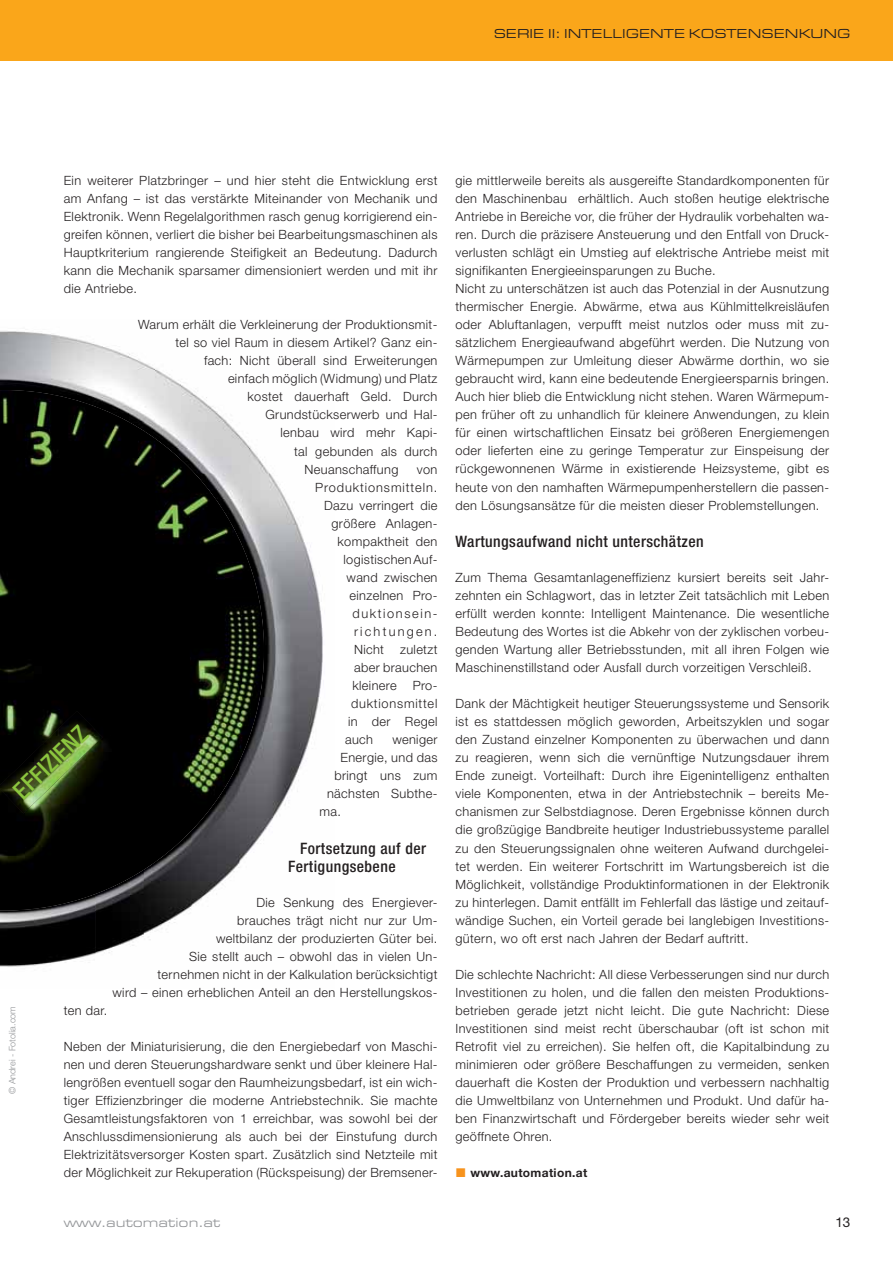
<style>
.page{position:relative;width:893px;height:1263px;background:#fff}
.page>*{position:absolute;margin:0;border:0;box-sizing:border-box;transform-origin:0 0}
.t1{font:500 condensed 24.15px "Helvetica Neue";color:#8cc63f}
.t2{font:500 condensed 15.75px/18px "Helvetica Neue";letter-spacing:.03em;color:#231f20}
.t3{font:13.5px "Eurostile Extended Roman DTC";color:#231f20}
.t4{font:13.5px "Eurostile Extended Roman DTC";color:#939598}
.t5{font:13.5px "Helvetica Neue";color:#231f20}
.t6{font:300 12.75px/18px "Helvetica Neue";letter-spacing:.03em;color:#231f20;text-align:justify}
.t7{font:300 12.75px "Helvetica Neue";letter-spacing:.075em;color:#231f20}
.t8{font:300 12.75px "Helvetica Neue";letter-spacing:.06em;color:#231f20}
.t9{font:300 12.75px "Helvetica Neue";letter-spacing:.125em;color:#231f20}
.t10{font:300 12.75px "Helvetica Neue";letter-spacing:.175em;color:#231f20}
.t11{font:700 12px "Helvetica Neue";letter-spacing:.03em;color:#231f20}
.t12{font:300 9px "Helvetica Neue";color:#939598}
</style>
<div class="page">
<div style="left:0;top:0;width:893px;height:61px;background:#faa61a"></div>
<img style="left:0;top:331px;width:189px;height:59px">
<img style="left:264px;top:474px;width:51px;height:103px">
<img style="left:264px;top:577px;width:59px;height:255px">
<img style="left:144px;top:911px;width:41px;height:29px">
<img style="left:96px;top:911px;width:48px;height:43px">
<img style="left:0;top:911px;width:96px;height:56px">
<img style="left:0;top:390px;width:264px;height:521px">
<img style="left:0;top:711px;width:102px;height:102px">
<p class="t3" style="left:494px;top:29px;width:358px">SERIE II: INTELLIGENTE KOSTENSENKUNG</p>
<p class="t6" style="left:64px;top:173px;width:375px">Ein weiterer Platzbringer – und hier steht die Entwicklung erst am Anfang – ist das verstärkte Miteinander von Mechanik und Elektronik. Wenn Regelalgorithmen rasch genug korrigierend ein&shy;greifen können, verliert die bisher bei Bearbeitungsmaschinen als Hauptkriterium rangierende Steifigkeit an Bedeutung. Dadurch kann die Mechanik sparsamer dimensioniert werden und mit ihr die Antriebe.</p>
<p class="t6" style="left:138px;top:317px;width:301px">Warum erhält die Verkleinerung der Produktionsmit-</p>
<p class="t6" style="left:175px;top:335px;width:263px">tel so viel Raum in diesem Artikel? Ganz ein-</p>
<p class="t6" style="left:204px;top:353px;width:235px">fach: Nicht überall sind Erweiterungen</p>
<p class="t6" style="left:228px;top:371px;width:211px">einfach möglich (Widmung) und Platz</p>
<p class="t6" style="left:247px;top:389px;width:191px">kostet dauerhaft Geld. Durch</p>
<p class="t6" style="left:265px;top:407px;width:173px">Grundstückserwerb und Hal-</p>
<p class="t6" style="left:280px;top:425px;width:158px">lenbau wird mehr Kapi-</p>
<p class="t6" style="left:294px;top:443px;width:145px">tal gebunden als durch</p>
<p class="t6" style="left:304px;top:461px;width:95px">Neuanschaffung</p>
<p class="t6" style="left:417px;top:461px;width:22px">von</p>
<p class="t7" style="left:315px;top:482px;width:124px">Produktionsmitteln.</p>
<p class="t6" style="left:324px;top:497px;width:115px">Dazu verringert die</p>
<p class="t6" style="left:331px;top:515px;width:107px">größere Anlagen-</p>
<p class="t6" style="left:337px;top:533px;width:101px">kompaktheit den</p>
<p class="t6" style="left:343px;top:551px;width:95px">logistischen Auf-</p>
<p class="t6" style="left:346px;top:569px;width:92px">wand zwischen</p>
<p class="t6" style="left:349px;top:588px;width:89px">einzelnen Pro-</p>
<p class="t9" style="left:352px;top:609px;width:86px">duktionsein-</p>
<p class="t10" style="left:354px;top:627px;width:85px">richtungen.</p>
<p class="t6" style="left:354px;top:642px;width:32px">Nicht</p>
<p class="t6" style="left:352px;top:642px;width:86px;text-indent:48px">zuletzt aber brauchen kleinere</p>
<p class="t6" style="left:413px;top:678px;width:26px">Pro-</p>
<p class="t8" style="left:351px;top:699px;width:88px">duktionsmittel</p>
<p class="t6" style="left:348px;top:714px;width:91px">in der Regel</p>
<p class="t6" style="left:345px;top:732px;width:29px">auch</p>
<p class="t6" style="left:392px;top:732px;width:47px">weniger</p>
<p class="t6" style="left:340px;top:750px;width:98px">Energie, und das</p>
<p class="t6" style="left:334px;top:768px;width:104px">bringt uns zum</p>
<p class="t6" style="left:327px;top:786px;width:112px">nächsten Subthe-</p>
<p class="t6" style="left:319px;top:804px;width:23px">ma.</p>
<p class="t2" style="left:288px;top:841px;width:140px;text-indent:12px">Fortsetzung auf der<br>Fertigungsebene</p>
<p class="t6" style="left:112px;top:894px;width:326px;text-align:right">Die Senkung des Energiever-<br>brauches trägt nicht nur zur Um-<br>weltbilanz der produzierten Güter bei.<br>Sie stellt auch – obwohl das in vielen Un-<br>ternehmen nicht in der Kalkulation berücksichtigt<br>wird – einen erheblichen Anteil an den Herstellungskos-</p>
<h1 class="t1" style="left:11px;top:788px;width:94px;rotate:-44deg">EFFIZIENZ</h1>
<p class="t12" style="left:9px;top:1094px;width:89px;rotate:-90deg">© Andrei - Fotolia.com</p>
<p class="t6" style="left:64px;top:1003px;width:45px">ten dar.</p>
<p class="t6" style="left:64px;top:1039px;width:375px">Neben der Miniaturisierung, die den Energiebedarf von Maschi&shy;nen und deren Steuerungshardware senkt und über kleinere Hal&shy;lengrößen eventuell sogar den Raumheizungsbedarf, ist ein wich&shy;tiger Effizienzbringer die moderne Antriebstechnik. Sie machte Gesamtleistungsfaktoren von 1 erreichbar, was sowohl bei der Anschlussdimensionierung als auch bei der Einstufung durch Elektrizitätsversorger Kosten spart. Zusätzlich sind Netzteile mit der Möglichkeit zur Rekuperation (Rückspeisung) der Bremsener-</p>
<p class="t6" style="left:455px;top:172px;width:375px;text-align:left">gie mittlerweile bereits als ausgereifte Standardkomponenten für den Maschinenbau erhältlich. Auch stoßen heutige elektrische Antriebe in Bereiche vor, die früher der Hydraulik vorbehalten wa&shy;ren. Durch die präzisere Ansteuerung und den Entfall von Druck&shy;verlusten schlägt ein Umstieg auf elektrische Antriebe meist mit signifikanten Energieeinsparungen zu Buche.<br>Nicht zu unterschätzen ist auch das Potenzial in der Ausnutzung thermischer Energie. Abwärme, etwa aus Kühlmittelkreisläufen oder Abluftanlagen, verpufft meist nutzlos oder muss mit zu&shy;sätzlichem Energieaufwand abgeführt werden. Die Nutzung von Wärmepumpen zur Umleitung dieser Abwärme dorthin, wo sie gebraucht wird, kann eine bedeutende Energieersparnis bringen.<br>Auch hier blieb die Entwicklung nicht stehen. Waren Wärmepum&shy;pen früher oft zu unhandlich für kleinere Anwendungen, zu klein für einen wirtschaftlichen Einsatz bei größeren Energiemengen oder lieferten eine zu geringe Temperatur zur Einspeisung der rückgewonnenen Wärme in existierende Heizsysteme, gibt es heute von den namhaften Wärmepumpenherstellern die passen&shy;den Lösungsansätze für die meisten dieser Problemstellungen.</p>
<p class="t2" style="left:455px;top:534px;width:250px">Wartungsaufwand nicht unterschätzen</p>
<p class="t6" style="left:455px;top:570px;width:375px">Zum Thema Gesamtanlageneffizienz kursiert bereits seit Jahr&shy;zehnten ein Schlagwort, das in letzter Zeit tatsächlich mit Leben erfüllt werden konnte: Intelligent Maintenance. Die wesentliche Bedeutung des Wortes ist die Abkehr von der zyklischen vorbeu&shy;genden Wartung aller Betriebsstunden, mit all ihren Folgen wie Maschinenstillstand oder Ausfall durch vorzeitigen Verschleiß.</p>
<p class="t6" style="left:455px;top:696px;width:375px">Dank der Mächtigkeit heutiger Steuerungssysteme und Sensorik ist es stattdessen möglich geworden, Arbeitszyklen und sogar den Zustand einzelner Komponenten zu überwachen und dann zu reagieren, wenn sich die vernünftige Nutzungsdauer ihrem Ende zuneigt. Vorteilhaft: Durch ihre Eigenintelligenz enthalten viele Komponenten, etwa in der Antriebstechnik – bereits Me&shy;chanismen zur Selbstdiagnose. Deren Ergebnisse können durch die großzügige Bandbreite heutiger Industriebussysteme parallel zu den Steuerungssignalen ohne weiteren Aufwand durchgelei&shy;tet werden. Ein weiterer Fortschritt im Wartungsbereich ist die Möglichkeit, vollständige Produktinformationen in der Elektronik zu hinterlegen. Damit entfällt im Fehlerfall das lästige und zeitauf&shy;wändige Suchen, ein Vorteil gerade bei langlebigen Investitions&shy;gütern, wo oft erst nach Jahren der Bedarf auftritt.</p>
<p class="t6" style="left:455px;top:966px;width:375px">Die schlechte Nachricht: All diese Verbesserungen sind nur durch Investitionen zu holen, und die fallen den meisten Produktions&shy;betrieben gerade jetzt nicht leicht. Die gute Nachricht: Diese Investitionen sind meist recht überschaubar (oft ist schon mit Retrofit viel zu erreichen). Sie helfen oft, die Kapitalbindung zu minimieren oder größere Beschaffungen zu vermeiden, senken dauerhaft die Kosten der Produktion und verbessern nachhaltig die Umweltbilanz von Unternehmen und Produkt. Und dafür ha&shy;ben Finanzwirtschaft und Fördergeber bereits wieder sehr weit geöffnete Ohren.</p>
<p class="t11" style="left:470px;top:1169px;width:118px">www.automation.at</p>
<p class="t4" style="left:64px;top:1218px;width:158px">www.automation.at</p>
<p class="t5" style="left:835px;top:1217px;width:17px">13</p>
</div>
